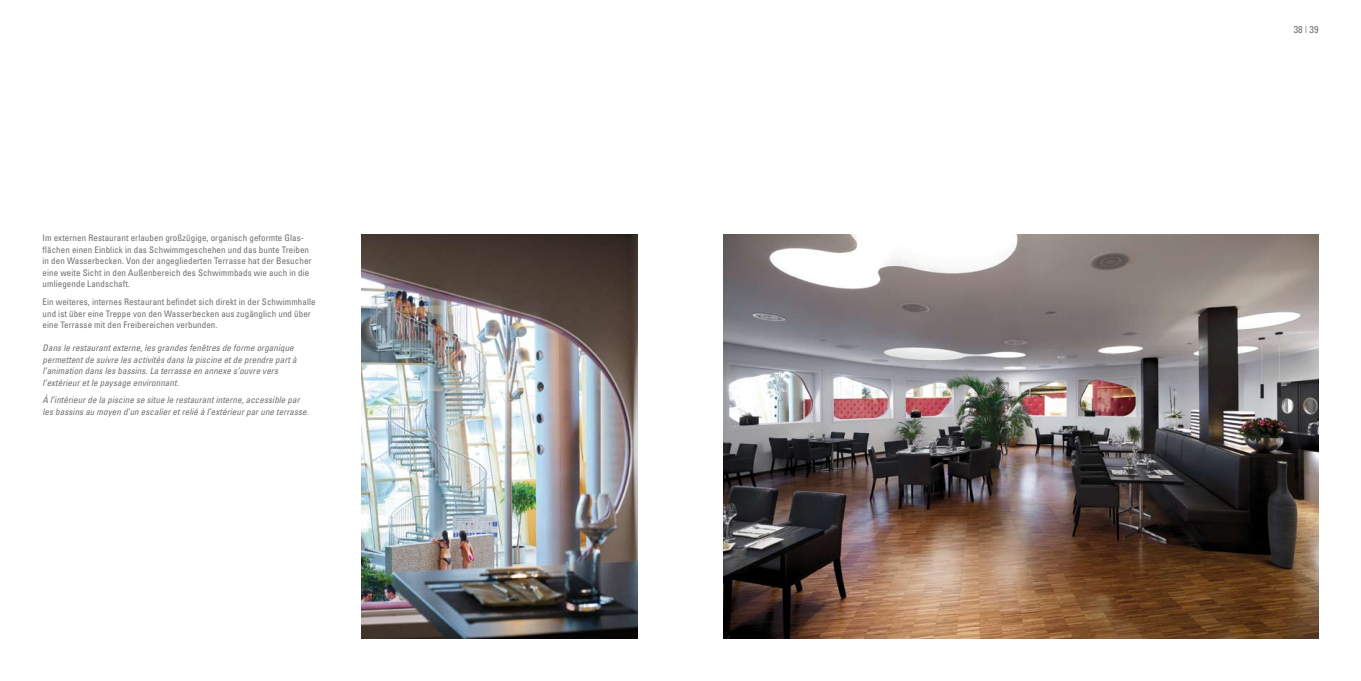
<style>
.page{position:relative;width:1361px;height:681px;background:#fff}
.page>*{position:absolute;margin:0;border:0;box-sizing:border-box;transform-origin:0 0}
.t1{font:condensed 10px "Univers";color:#6c6f72}
.t2{font:condensed 9px/11.5px "Univers";letter-spacing:.01em;color:#6c6f72}
.t3{font:italic condensed 9px/11.5px "Univers";letter-spacing:.01em;color:#6c6f72}
</style>
<div class="page">
<img style="left:723px;top:234px;width:595px;height:404px">
<img style="left:361px;top:234px;width:277px;height:404px">
<p class="t2" style="left:43px;top:232px;width:271px">Im externen Restaurant erlauben großzügige, organisch geformte Glas&shy;flächen einen Einblick in das Schwimmgeschehen und das bunte Treiben in den Wasserbecken. Von der angegliederten Terrasse hat der Besucher eine weite Sicht in den Außenbereich des Schwimmbads wie auch in die umliegende Landschaft.</p>
<p class="t2" style="left:43px;top:296px;width:275px">Ein weiteres, internes Restaurant befindet sich direkt in der Schwimmhalle und ist über eine Treppe von den Wasserbecken aus zugänglich und über eine Terrasse mit den Freibereichen verbunden.</p>
<p class="t3" style="left:43px;top:342px;width:255px">Dans le restaurant externe, les grandes fenêtres de forme organique permettent de suivre les activités dans la piscine et de prendre part à l’animation dans les bassins. La terrasse en annexe s’ouvre vers l’extérieur et le paysage environnant.</p>
<p class="t3" style="left:43px;top:394px;width:268px">À l’intérieur de la piscine se situe le restaurant interne, accessible par les bassins au moyen d’un escalier et relié à l’extérieur par une terrasse.</p>
<p class="t1" style="left:1293px;top:23px;width:26px">38 | 39</p>
</div>
